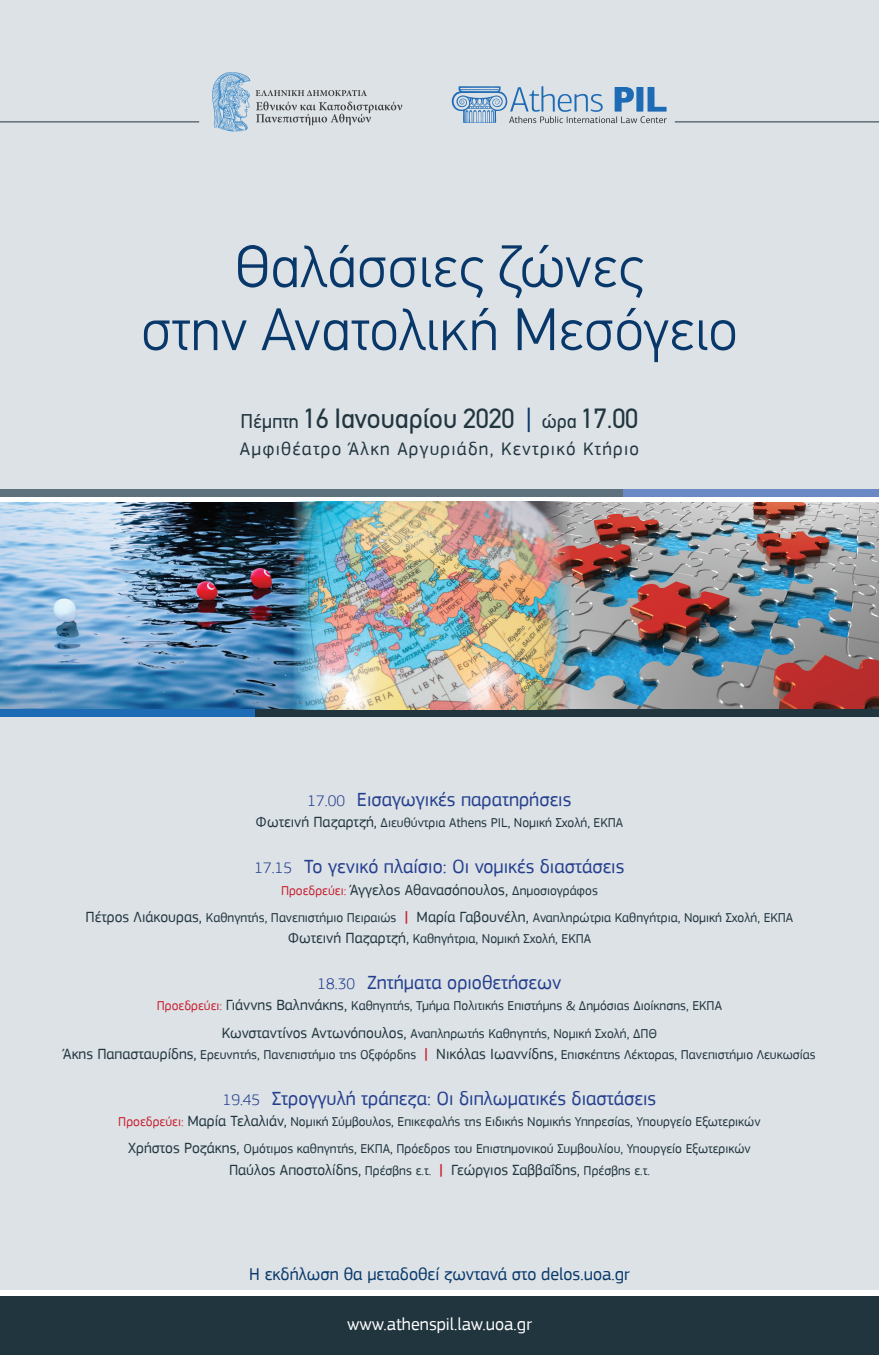
<style>
.page{position:relative;width:879px;height:1355px;background:#fff}
.page>*{position:absolute;margin:0;border:0;box-sizing:border-box;transform-origin:0 0}
.t1{font:300 60px/63px "PF Din Text";color:#08376a;text-align:center}
.t2{font:28px "PF Din Text";letter-spacing:-.01em;color:#21353f}
.t3{font:20px "PF Square Sans Pro";color:#253f8e}
.t4{font:19px "PF Square Sans Pro";letter-spacing:.065em;color:#21353f}
.t5{font:18px "PF Square Sans Pro";color:#08376a}
.t6{font:18px "PF Square Sans Pro";color:#fff}
.t7{font:15.5px "PF Square Sans Pro";color:#21353f}
.t8{font:13.5px/27.1px "PF Square Sans Pro";color:#21353f;text-align:center}
.s1{font-size:20px}
.s2{font-weight:500;font-size:25px;color:#08376a}
.s3{font-weight:300;font-size:16px}
.s4{font-size:15.5px}
.s5{font-size:13.5px;color:#c82130}
.s6{font-size:13.5px}
.s7{font-weight:500;font-size:15.5px;color:#c82130}
.s8{color:#c82130}
.s9{font-weight:500;color:#c82130}
</style>
<div class="page">
<div style="left:0;top:0;width:879px;height:1290px;background:#dce2e6"></div>
<div style="left:0;top:493px;width:879px;height:110px;background:#fff"></div>
<div style="left:395px;top:489px;width:484px;height:8px;background:#6a89c5"></div>
<div style="left:0;top:489px;width:622px;height:8px;background:#5d727c"></div>
<div style="left:0;top:709px;width:484px;height:8px;background:#1d6ab5"></div>
<img style="left:0;top:502px;width:291px;height:207px">
<img style="left:570px;top:502px;width:309px;height:207px">
<div style="left:0;top:1296px;width:879px;height:59px;background:#21353f"></div>
<svg style="left:452px;top:86px;width:215px;height:38px"></svg>
<svg style="left:212px;top:72px;width:38px;height:60px"></svg>
<svg style="left:256px;top:90px;width:146px;height:35px"></svg>
<div style="left:256px;top:709px;width:623px;height:8px;background:#21353f"></div>
<hr style="left:0;top:121px;width:199px;height:1px;background:#21353f">
<hr style="left:675px;top:121px;width:204px;height:1px;background:#21353f">
<img style="left:291px;top:502px;width:279px;height:207px">
<h1 class="t1" style="left:141px;top:235px;width:598px">Θαλάσσιες ζώνες<br>στην Ανατολική Μεσόγειο</h1>
<h2 class="t2" style="left:241px;top:402px;width:399px"><span class="s1">Πέμπτη</span> 16 Ιανουαρίου 2020 <span class="s2">|</span> <span class="s1">ώρα</span> 17.00</h2>
<h3 class="t4" style="left:240px;top:438px;width:401px">Αμφιθέατρο Άλκη Αργυριάδη, Κεντρικό Κτήριο</h3>
<h3 class="t3" style="left:307px;top:788px;width:265px"><span class="s3">17.00</span> Εισαγωγικές παρατηρήσεις</h3>
<p class="t8" style="left:256px;top:809px;width:369px"><span class="s4">Φωτεινή Παζαρτζή,</span> Διευθύντρια Athens PIL, Νομική Σχολή, ΕΚΠΑ</p>
<h3 class="t3" style="left:254px;top:855px;width:371px"><span class="s3">17.15</span> Το γενικό πλαίσιο: Οι νομικές διαστάσεις</h3>
<p class="t7" style="left:281px;top:880px;width:318px"><span class="s5">Προεδρεύει:</span> Άγγελος Αθανασόπουλος, <span class="s6">Δημοσιογράφος</span></p>
<p class="t8" style="left:86px;top:907px;width:709px;line-height:21.4px"><span class="s4">Πέτρος Λιάκουρας,</span> Καθηγητής, Πανεπιστήμιο Πειραιώς <span class="s7">|</span> <span class="s4">Μαρία Γαβουνέλη,</span> Αναπληρώτρια Καθηγήτρια, Νομική Σχολή, ΕΚΠΑ<br><span class="s4">Φωτεινή Παζαρτζή,</span> Καθηγήτρια, Νομική Σχολή, ΕΚΠΑ</p>
<h3 class="t3" style="left:317px;top:971px;width:245px"><span class="s3">18.30</span> Ζητήματα οριοθετήσεων</h3>
<p class="t8" style="left:157px;top:992px;width:567px"><span class="s8">Προεδρεύει:</span> <span class="s4">Γιάννης Βαληνάκης,</span> Καθηγητής, Τμήμα Πολιτικής Επιστήμης &amp; Δημόσιας Διοίκησης, ΕΚΠΑ<br><span class="s4">Κωνσταντίνος Αντωνόπουλος,</span> Αναπληρωτής Καθηγητής, Νομική Σχολή, ΔΠΘ</p>
<p class="t8" style="left:63px;top:1041px;width:754px"><span class="s4">Άκης Παπασταυρίδης,</span> Ερευνητής, Πανεπιστήμιο της Οξφόρδης <span class="s7">|</span> <span class="s4">Νικόλας Ιωαννίδης,</span> Επισκέπτης Λέκτορας, Πανεπιστήμιο Λευκωσίας</p>
<h3 class="t3" style="left:223px;top:1087px;width:435px"><span class="s3">19.45</span> Στρογγυλή τράπεζα: Οι διπλωματικές διαστάσεις</h3>
<p class="t8" style="left:118px;top:1108px;width:644px"><span class="s8">Προεδρεύει:</span> <span class="s4">Μαρία Τελαλιάν,</span> Νομική Σύμβουλος, Επικεφαλής της Ειδικής Νομικής Υπηρεσίας, Υπουργείο Εξωτερικών<br><span class="s4">Χρήστος Ροζάκης,</span> Ομότιμος καθηγητής, ΕΚΠΑ, Πρόεδρος του Επιστημονικού Συμβουλίου, Υπουργείο Εξωτερικών</p>
<p class="t7" style="left:229px;top:1161px;width:422px">Παύλος Αποστολίδης, <span class="s6">Πρέσβης ε.τ.</span> <span class="s9">|</span> Γεώργιος Σαββαΐδης, <span class="s6">Πρέσβης ε.τ.</span></p>
<h3 class="t5" style="left:249px;top:1263px;width:382px">Η εκδήλωση θα μεταδοθεί ζωντανά στο delos.uoa.gr</h3>
<h3 class="t6" style="left:347px;top:1313px;width:186px">www.athenspil.law.uoa.gr</h3>
</div>
